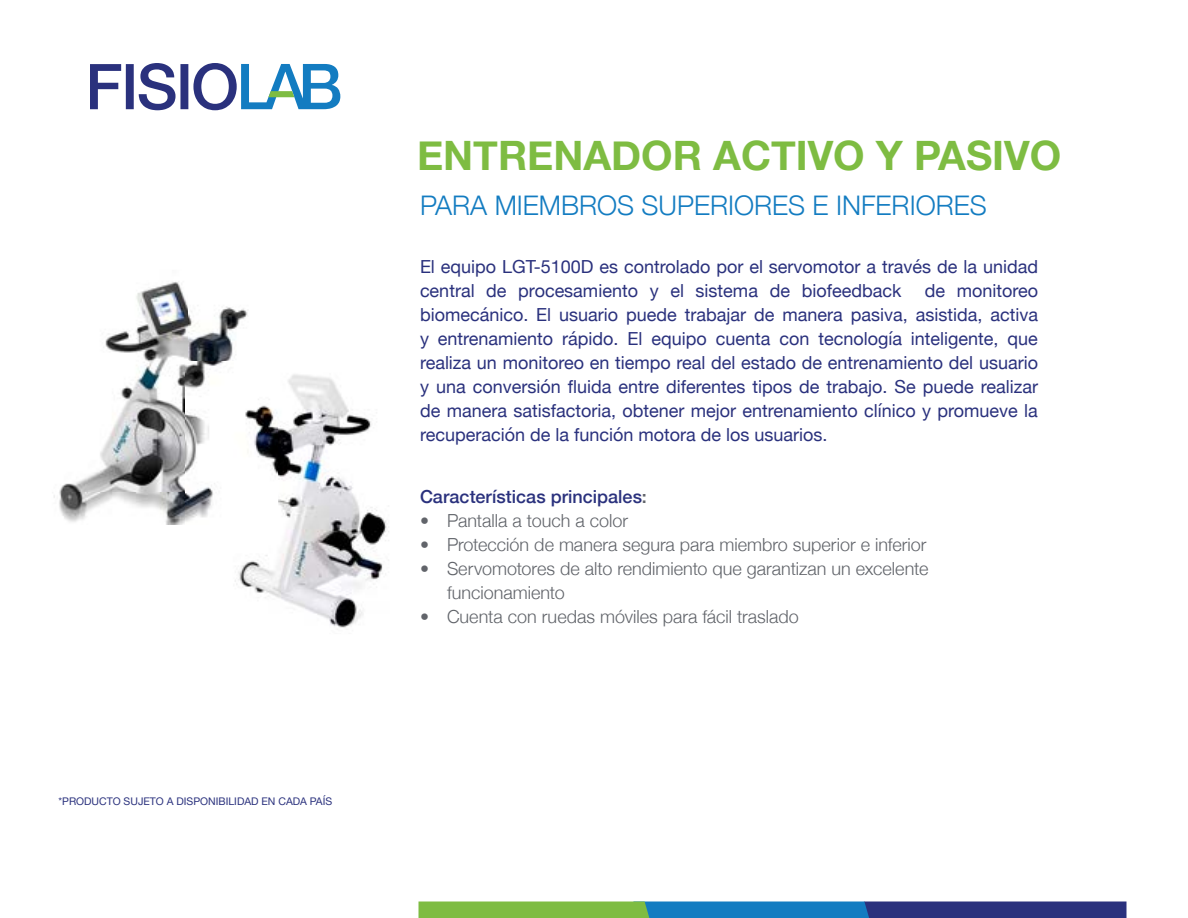
<style>
.page{position:relative;width:1188px;height:918px;background:#fff}
.page>*{position:absolute;margin:0;border:0;box-sizing:border-box;transform-origin:0 0}
.t1{font:700 40.5px "Helvetica Neue";color:#7ebc42}
.t2{font:300 27px "Helvetica Neue";color:#137cc1}
.t3{font:18px/24px "Helvetica Neue";color:#2a317d}
.t4{font:300 18px/24px "Helvetica Neue";color:#61646a}
.t5{font:500 18px "Helvetica Neue";color:#2a317d}
.t6{font:10.5px "Helvetica Neue";color:#2a317d}
.s1{color:#61646a}
</style>
<div class="page">
<svg style="left:418px;top:902px;width:709px;height:16px;background:#3e757f"></svg>
<svg style="left:90px;top:64px;width:31px;height:45px"></svg>
<div style="left:126px;top:64px;width:8px;height:45px;background:#2a317d"></div>
<svg style="left:139px;top:63px;width:37px;height:47px"></svg>
<div style="left:180px;top:64px;width:8px;height:45px;background:#2a317d"></div>
<svg style="left:193px;top:63px;width:147px;height:47px"></svg>
<img style="left:59px;top:281px;width:130px;height:212px">
<img style="left:189px;top:306px;width:59px;height:56px">
<img style="left:54px;top:493px;width:132px;height:31px">
<img style="left:235px;top:374px;width:154px;height:254px">
<img style="left:186px;top:362px;width:92px;height:162px">
<p class="t6" style="left:58px;top:794px;width:275px">*PRODUCTO SUJETO A DISPONIBILIDAD EN CADA PAÍS</p>
<h1 class="t1" style="left:417px;top:123px;width:646px">ENTRENADOR ACTIVO Y PASIVO</h1>
<h2 class="t2" style="left:420px;top:183px;width:568px">PARA MIEMBROS SUPERIORES E INFERIORES</h2>
<p class="t3" style="left:420px;top:256px;width:620px">El equipo LGT-5100D es controlado por el servomotor a través de la unidad central de procesamiento y el sistema de biofeedback</p>
<p class="t3" style="left:420px;top:280px;width:620px;text-align:justify;text-indent:505px">de monitoreo biomecánico. El usuario puede trabajar de manera pasiva, asistida, activa y entrenamiento rápido. El equipo cuenta con tecnología inteligente, que realiza un monitoreo en tiempo real del estado de entrenamiento del usuario y una conversión fluida entre diferentes tipos de trabajo. Se puede realizar de manera satisfactoria, obtener mejor entrenamiento clínico y promueve la recuperación de la función motora de los usuarios.</p>
<p class="t5" style="left:420px;top:482px;width:228px">Características principales<span class="s1">:</span></p>
<p class="t4" style="left:420px;top:507px;width:210px">• Pantalla a touch a color</p>
<p class="t4" style="left:420px;top:531px;width:508px">• Protección de manera segura para miembro superior e inferior</p>
<p class="t4" style="left:447px;top:555px;width:483px;text-indent:-27px">• Servomotores de alto rendimiento que garantizan un excelente funcionamiento</p>
<p class="t4" style="left:420px;top:603px;width:380px">• Cuenta con ruedas móviles para fácil traslado</p>
</div>
